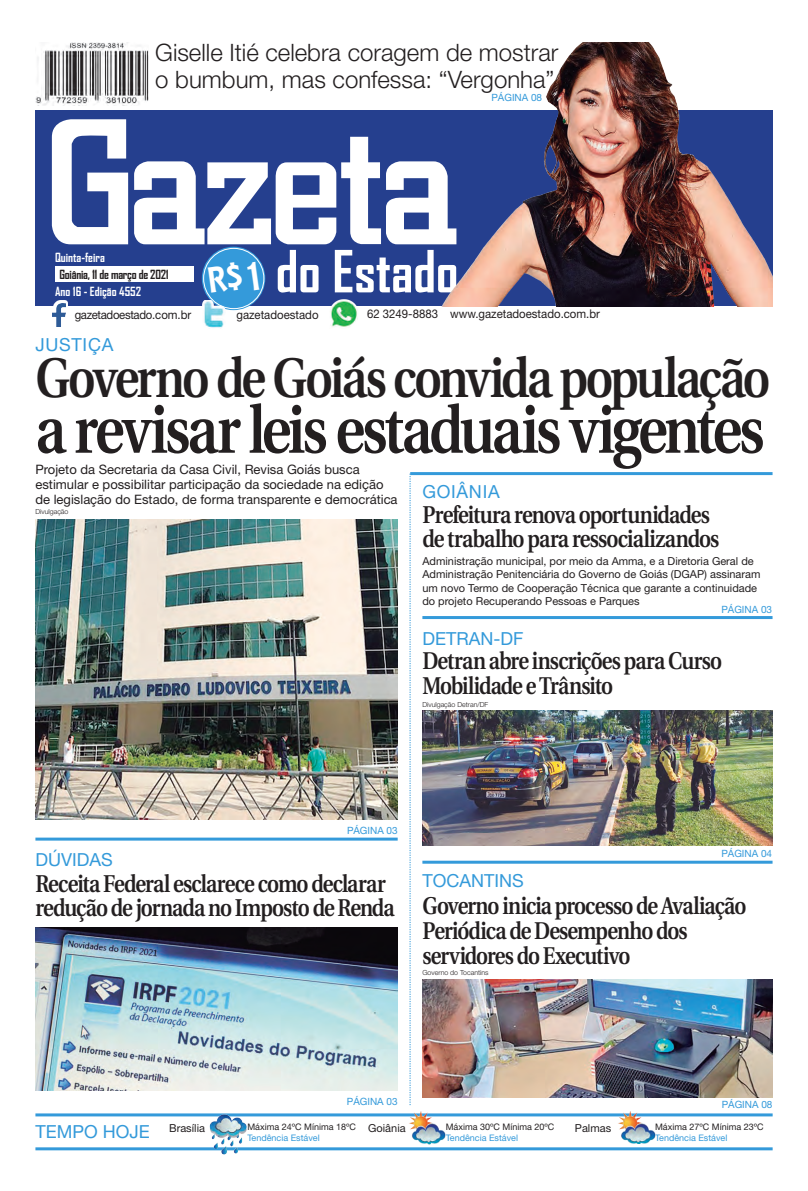
<style>
.page{position:relative;width:808px;height:1191px;background:#fff}
.page>*{position:absolute;margin:0;border:0;box-sizing:border-box;transform-origin:0 0}
.Manchete{font:600 66.7px "Utopia";letter-spacing:-.055em;color:#231f20;scale:.85 1}
.t1{font:700 55.6px "Agency FB";color:#fff}
.Manchete-2{font:600 55.5px "Utopia";letter-spacing:-.06em;color:#231f20;scale:.85 1}
.Manchete-3{font:600 24.3px/24.3px "Utopia";letter-spacing:-.045em;color:#231f20;scale:.85 1}
.Manchete-4{font:600 24.2px/25px "Utopia";letter-spacing:-.045em;color:#231f20;scale:.85 1}
.t2{font:300 24px/27px "Helvetica Neue";color:#231f20}
.Retranca{font:18px "Helvetica Neue";color:#349ada}
.Retranca-2{font:18px "Helvetica Neue";letter-spacing:.04em;color:#349ada}
.Legenda{font:13px/15.3px "Helvetica Neue";color:#231f20}
.t3{font:700 12.1px "Agency FB";color:#fff}
.t4{font:700 12.1px "Agency FB";letter-spacing:-.02em;color:#231f20}
.t5{font:12px "Helvetica Neue";color:#231f20;scale:.95 1}
.t6{font:12px "Helvetica Neue";letter-spacing:-.03em;color:#231f20;scale:.95 1}
.Legenda-2{font:11px/13.3px "Helvetica Neue";color:#231f20}
.Retranca-3{font:10px "Helvetica Neue";color:#349ada}
.Legenda-3{font:9px "Helvetica Neue";color:#231f20}
.Legenda-4{font:9px "Helvetica Neue";color:#349ada}
.Crédito_Fotógrafo{font:300 7px "Helvetica Neue";color:#231f20}
</style>
<div class="page">
<div style="left:35px;top:110px;width:737px;height:196px;background:#253f8e"></div>
<svg style="left:52px;top:119px;width:76px;height:125px"></svg>
<svg style="left:134px;top:137px;width:265px;height:107px"></svg>
<div style="left:55px;top:266px;width:138px;height:15px;background:#fff"></div>
<svg style="left:55px;top:300px;width:13px;height:27px"></svg>
<img style="left:52px;top:303px;width:13px;height:23px">
<hr style="left:35px;top:1113px;width:738px;height:3px;background:#349ada">
<hr style="left:35px;top:1147px;width:738px;height:3px;background:#349ada">
<img style="left:209px;top:1114px;width:37px;height:40px">
<img style="left:408px;top:1111px;width:38px;height:33px">
<img style="left:617px;top:1111px;width:38px;height:33px">
<svg style="left:410px;top:475px;width:1px;height:630px"></svg>
<svg style="left:202px;top:247px;width:63px;height:63px"></svg>
<div style="left:203px;top:248px;width:61px;height:61px;border:1px solid #fff;border-radius:50%"></div>
<hr style="left:422px;top:616px;width:350px;height:3px;background:#349ada">
<hr style="left:422px;top:860px;width:350px;height:3px;background:#349ada">
<hr style="left:35px;top:837px;width:363px;height:3px;background:#349ada">
<img style="left:202px;top:300px;width:23px;height:29px">
<img style="left:330px;top:299px;width:28px;height:28px">
<img style="left:399px;top:43px;width:373px;height:263px">
<div style="left:155px;top:42px;width:405px;height:53px;background:#fff"></div>
<div style="left:491px;top:91px;width:52px;height:12px;background:#fff"></div>
<img style="left:35px;top:43px;width:113px;height:63px">
<hr style="left:410px;top:472px;width:362px;height:3px;background:#349ada">
<img style="left:422px;top:979px;width:351px;height:118px">
<img style="left:35px;top:519px;width:363px;height:300px">
<img style="left:35px;top:927px;width:363px;height:163px">
<img style="left:422px;top:711px;width:351px;height:134px">
<div style="left:208px;top:262px;width:51px;height:31px;background:#349ada"></div>
<p class="t2" style="left:155px;top:39px;width:405px">Giselle Itié celebra coragem de mostrar o bumbum, mas confessa: “Vergonha”</p>
<p class="Retranca-3" style="left:491px;top:92px;width:52px">PÁGINA 08</p>
<p class="t3" style="left:55px;top:250px;width:51px">Quinta-feira</p>
<p class="t4" style="left:59px;top:267px;width:111px">Goiânia, 11 de março de 2021</p>
<p class="t3" style="left:55px;top:283px;width:88px">Ano 16 - Edição 4552</p>
<p class="t6" style="left:75px;top:307px;width:124px">gazetadoestado.com.br</p>
<p class="t1" style="left:276px;top:237px;width:184px">do Estado</p>
<p class="t5" style="left:236px;top:308px;width:88px">gazetadoestado</p>
<p class="t5" style="left:367px;top:307px;width:76px">62 3249-8883</p>
<p class="t5" style="left:450px;top:307px;width:159px">www.gazetadoestado.com.br</p>
<p class="Retranca-2" style="left:35px;top:333px;width:79px">JUSTIÇA</p>
<p class="Manchete-2" style="left:35px;top:347px;width:866px">Governo de Goiás convida população</p>
<p class="Manchete" style="left:35px;top:392px;width:859px">a revisar leis estaduais vigentes</p>
<p class="Legenda" style="left:35px;top:461px;width:364px">Projeto da Secretaria da Casa Civil, Revisa Goiás busca estimular e possibilitar participação da sociedade na edição de legislação do Estado, de forma transparente e democrática</p>
<p class="Retranca-2" style="left:422px;top:480px;width:79px">GOIÂNIA</p>
<p class="Manchete-3" style="left:422px;top:502px;width:340px">Prefeitura renova oportunidades</p>
<p class="Manchete-3" style="left:422px;top:527px;width:351px">de trabalho para ressocializandos</p>
<p class="Legenda-2" style="left:422px;top:554px;width:339px">Administração municipal, por meio da Amma, e a Diretoria Geral de Administração Penitenciária do Governo de Goiás (DGAP) assinaram um novo Termo de Cooperação Técnica que garante a continuidade do projeto Recuperando Pessoas e Parques</p>
<p class="Crédito_Fotógrafo" style="left:35px;top:507px;width:35px">Divulgação</p>
<p class="Retranca-3" style="left:721px;top:603px;width:52px">PÁGINA 03</p>
<p class="Retranca" style="left:422px;top:627px;width:102px">DETRAN-DF</p>
<p class="Manchete-4" style="left:422px;top:649px;width:354px">Detran abre inscrições para Curso<br>Mobilidade e Trânsito</p>
<p class="Crédito_Fotógrafo" style="left:422px;top:700px;width:67px">Divulgação Detran/DF</p>
<p class="Retranca-3" style="left:347px;top:824px;width:52px">PÁGINA 03</p>
<p class="Retranca" style="left:35px;top:848px;width:79px">DÚVIDAS</p>
<p class="Manchete-3" style="left:35px;top:872px;width:424px">Receita Federal esclarece como declarar redução de jornada no Imposto de Renda</p>
<p class="Retranca" style="left:422px;top:870px;width:103px">TOCANTINS</p>
<p class="Retranca-3" style="left:721px;top:847px;width:52px">PÁGINA 04</p>
<p class="Manchete-4" style="left:422px;top:893px;width:382px">Governo inicia processo de Avaliação<br>Periódica de Desempenho dos servidores do Executivo</p>
<p class="Crédito_Fotógrafo" style="left:422px;top:968px;width:68px">Governo do Tocantins</p>
<p class="Retranca-3" style="left:347px;top:1095px;width:52px">PÁGINA 03</p>
<p class="Retranca-3" style="left:722px;top:1098px;width:52px">PÁGINA 08</p>
<p class="Retranca" style="left:35px;top:1120px;width:116px">TEMPO HOJE</p>
<p class="Legenda-2" style="left:169px;top:1121px;width:37px">Brasília</p>
<p class="Legenda-3" style="left:247px;top:1121px;width:110px">Máxima 24ºC Mínima 18ºC</p>
<p class="Legenda-2" style="left:368px;top:1121px;width:39px">Goiânia</p>
<p class="Legenda-2" style="left:575px;top:1121px;width:38px">Palmas</p>
<p class="Legenda-4" style="left:247px;top:1132px;width:74px">Tendência Estável</p>
<p class="Legenda-3" style="left:446px;top:1121px;width:110px">Máxima 30ºC Mínima 20ºC</p>
<p class="Legenda-4" style="left:446px;top:1132px;width:74px">Tendência Estável</p>
<p class="Legenda-3" style="left:655px;top:1121px;width:110px">Máxima 27ºC Mínima 23ºC</p>
<p class="Legenda-4" style="left:655px;top:1132px;width:74px">Tendência Estável</p>
</div>
